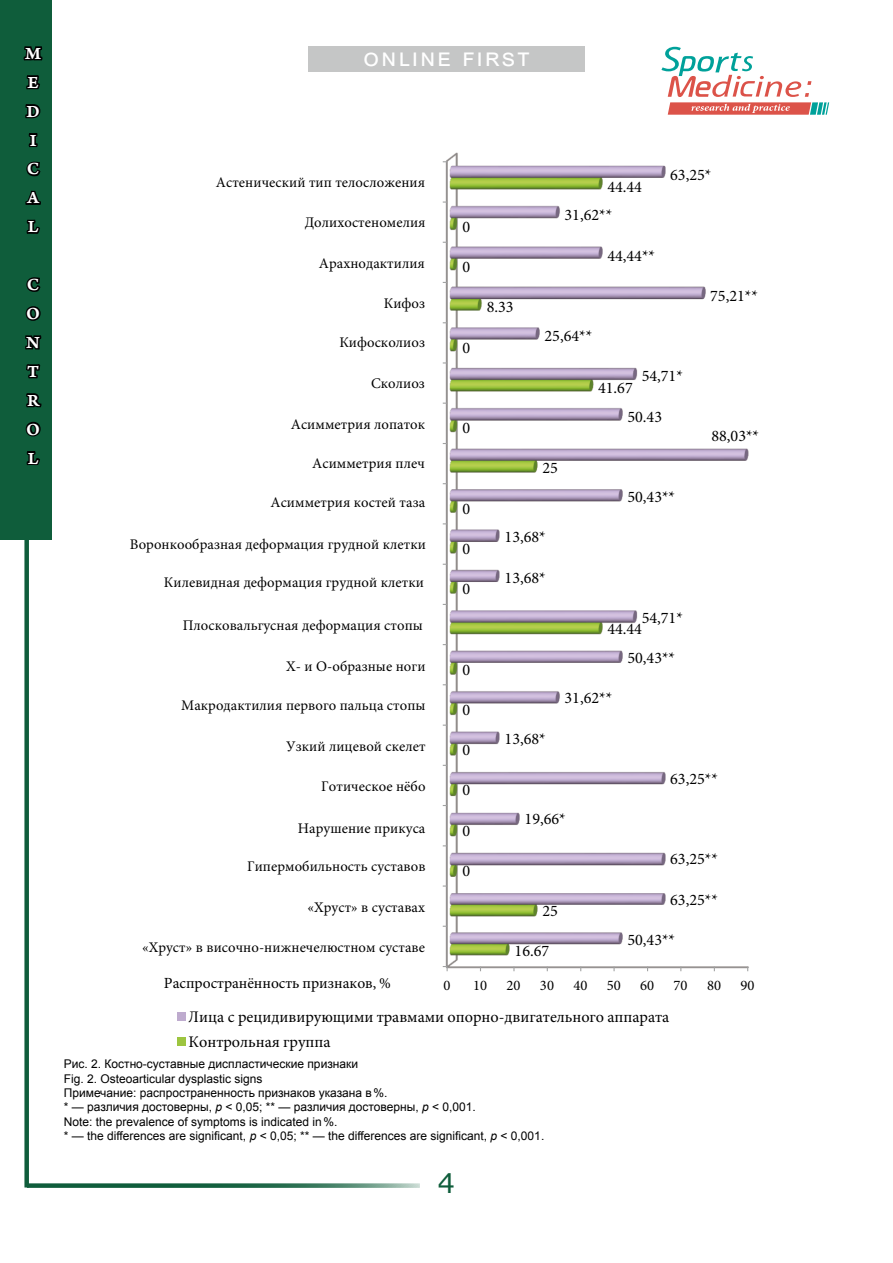
<style>
.page{position:relative;width:893px;height:1263px;background:#fff}
.page>*{position:absolute;margin:0;border:0;box-sizing:border-box;transform-origin:0 0}
.t1{font:27px "Verdana";color:#0f5d3b}
.t2{font:24px "Arial";letter-spacing:.1em;color:#fff}
.t3{font:18px/29px "Arno Pro Smbd Caption";color:#fff}
.t4{font:16.2px/25px "Minion Pro";color:#000}
.t5{font:15.45px "Minion Pro";color:#000}
.t6{font:14.7px "Minion Pro";letter-spacing:.005em;color:#000}
.Подрисуночная_подпис{font:12px "Arial";color:#000}
.s1{font-style:italic}
</style>
<div class="page">
<div style="left:24px;top:112px;width:5px;height:1075px;background:#0f5d3b"></div>
<svg style="left:27px;top:1183px;width:393px;height:5px;background:#438065"></svg>
<svg style="left:661px;top:47px;width:168px;height:68px"></svg>
<div style="left:0;top:0;width:52px;height:540px;background:#0f5d3b"></div>
<svg style="left:23px;top:46px;width:20px;height:44px"></svg>
<svg style="left:25px;top:104px;width:16px;height:15px"></svg>
<svg style="left:28px;top:133px;width:10px;height:15px"></svg>
<svg style="left:25px;top:161px;width:16px;height:73px"></svg>
<svg style="left:25px;top:277px;width:17px;height:73px"></svg>
<svg style="left:25px;top:364px;width:17px;height:101px"></svg>
<img style="left:444px;top:152px;width:305px;height:817px">
<svg style="left:443px;top:966px;width:5px;height:5px"></svg>
<div style="left:177px;top:1012px;width:8px;height:8px;background:#beabce"></div>
<div style="left:177px;top:1037px;width:8px;height:8px;background:#9dc540"></div>
<div style="left:308px;top:46px;width:277px;height:26px;background:#c5c6c6"></div>
<p class="t3" style="left:25px;top:40px;width:18px">M<br>E<br>D<br>I<br>C<br>A<br>L</p>
<p class="t3" style="left:26px;top:271px;width:15px;text-align:justify">C O N T R O L</p>
<h2 class="t2" style="left:364px;top:42px;width:168px">online first</h2>
<p class="t6" style="left:216px;top:173px;width:211px">Астенический тип телосложения</p>
<p class="t6" style="left:305px;top:213px;width:122px">Долихостеномелия</p>
<p class="t6" style="left:319px;top:253px;width:108px">Арахнодактилия</p>
<p class="t4" style="left:462px;top:214px;width:9px">0</p>
<p class="t4" style="left:462px;top:255px;width:9px">0</p>
<p class="t4" style="left:607px;top:174px;width:36px">44.44</p>
<p class="t4" style="left:565px;top:203px;width:49px">31,62**</p>
<p class="t4" style="left:607px;top:243px;width:49px">44,44**</p>
<p class="t4" style="left:670px;top:163px;width:43px">63,25*</p>
<p class="t6" style="left:384px;top:293px;width:43px">Кифоз</p>
<p class="t4" style="left:487px;top:295px;width:28px">8.33</p>
<p class="t4" style="left:710px;top:283px;width:49px">75,21**</p>
<p class="t6" style="left:339px;top:332px;width:87px">Кифосколиоз</p>
<p class="t4" style="left:462px;top:335px;width:9px">0</p>
<p class="t4" style="left:545px;top:323px;width:49px">25,64**</p>
<p class="t6" style="left:371px;top:374px;width:55px">Сколиоз</p>
<p class="t4" style="left:598px;top:375px;width:36px">41.67</p>
<p class="t4" style="left:642px;top:364px;width:43px">54,71*</p>
<p class="t6" style="left:291px;top:414px;width:136px">Асимметрия лопаток</p>
<p class="t4" style="left:462px;top:415px;width:9px">0</p>
<p class="t4" style="left:627px;top:404px;width:36px">50.43</p>
<p class="t4" style="left:711px;top:423px;width:49px">88,03**</p>
<p class="t6" style="left:312px;top:454px;width:114px">Асимметрия плеч</p>
<p class="t4" style="left:542px;top:456px;width:17px">25</p>
<p class="t6" style="left:270px;top:492px;width:156px">Асимметрия костей таза</p>
<p class="t4" style="left:462px;top:496px;width:9px">0</p>
<p class="t4" style="left:627px;top:484px;width:49px">50,43**</p>
<p class="t6" style="left:130px;top:535px;width:297px">Воронкообразная деформация грудной клетки</p>
<p class="t4" style="left:462px;top:536px;width:9px">0</p>
<p class="t4" style="left:505px;top:525px;width:43px">13,68*</p>
<p class="t6" style="left:164px;top:573px;width:262px">Килевидная деформация грудной клетки</p>
<p class="t4" style="left:462px;top:576px;width:9px">0</p>
<p class="t4" style="left:505px;top:565px;width:43px">13,68*</p>
<p class="t6" style="left:183px;top:615px;width:242px">Плосковальгусная деформация стопы</p>
<p class="t4" style="left:642px;top:605px;width:43px">54,71*</p>
<p class="t4" style="left:607px;top:617px;width:36px">44.44</p>
<p class="t6" style="left:286px;top:656px;width:141px">Х- и О-образные ноги</p>
<p class="t4" style="left:462px;top:657px;width:9px">0</p>
<p class="t4" style="left:627px;top:645px;width:49px">50,43**</p>
<p class="t6" style="left:181px;top:696px;width:246px">Макродактилия первого пальца стопы</p>
<p class="t4" style="left:462px;top:697px;width:9px">0</p>
<p class="t4" style="left:565px;top:686px;width:49px">31,62**</p>
<p class="t6" style="left:286px;top:736px;width:141px">Узкий лицевой скелет</p>
<p class="t4" style="left:462px;top:737px;width:9px">0</p>
<p class="t4" style="left:505px;top:726px;width:43px">13,68*</p>
<p class="t6" style="left:321px;top:777px;width:106px">Готическое нёбо</p>
<p class="t4" style="left:462px;top:778px;width:9px">0</p>
<p class="t4" style="left:670px;top:766px;width:49px">63,25**</p>
<p class="t6" style="left:298px;top:818px;width:129px">Нарушение прикуса</p>
<p class="t4" style="left:462px;top:818px;width:9px">0</p>
<p class="t4" style="left:525px;top:806px;width:43px">19,66*</p>
<p class="t6" style="left:247px;top:857px;width:180px">Гипермобильность суставов</p>
<p class="t4" style="left:462px;top:858px;width:9px">0</p>
<p class="t4" style="left:670px;top:847px;width:49px">63,25**</p>
<p class="t6" style="left:308px;top:897px;width:119px">«Хруст» в суставах</p>
<p class="t4" style="left:542px;top:898px;width:17px">25</p>
<p class="t4" style="left:670px;top:887px;width:49px">63,25**</p>
<p class="t6" style="left:142px;top:937px;width:284px">«Хруст» в височно-нижнечелюстном cуставе</p>
<p class="t4" style="left:515px;top:939px;width:36px">16.67</p>
<p class="t4" style="left:627px;top:927px;width:49px">50,43**</p>
<p class="t5" style="left:164px;top:973px;width:228px">Распространённость признаков, %</p>
<p class="t4" style="left:189px;top:1004px;width:482px">Лица с рецидивирующими травмами опорно-двигательного аппарата<br>Контрольная группа</p>
<p class="t6" style="left:443px;top:975px;width:9px">0</p>
<p class="t6" style="left:473px;top:975px;width:16px">10</p>
<p class="t6" style="left:507px;top:975px;width:16px">20</p>
<p class="t6" style="left:540px;top:975px;width:16px">30</p>
<p class="t6" style="left:573px;top:975px;width:16px">40</p>
<p class="t6" style="left:607px;top:975px;width:16px">50</p>
<p class="t6" style="left:640px;top:975px;width:16px">60</p>
<p class="t6" style="left:674px;top:975px;width:16px">70</p>
<p class="t6" style="left:707px;top:975px;width:16px">80</p>
<p class="t6" style="left:740px;top:975px;width:16px">90</p>
<p class="Подрисуночная_подпис" style="left:64px;top:1056px;width:296px">Рис. 2. Костно-суставные диспластические признаки</p>
<p class="Подрисуночная_подпис" style="left:64px;top:1070px;width:200px">Fig. 2. Osteoarticular dysplastic signs</p>
<p class="Подрисуночная_подпис" style="left:64px;top:1084px;width:325px">Примечание: распространенность признаков указана в%.</p>
<p class="Подрисуночная_подпис" style="left:64px;top:1099px;width:414px">* — различия достоверны, <span class="s1">р</span> &lt; 0,05; ** — различия достоверны, <span class="s1">р</span> &lt; 0,001.</p>
<p class="Подрисуночная_подпис" style="left:64px;top:1113px;width:275px">Note: the prevalence of symptoms is indicated in%.</p>
<p class="Подрисуночная_подпис" style="left:64px;top:1128px;width:482px">* — the differences are significant, <span class="s1">р</span> &lt; 0,05; ** — the differences are significant, <span class="s1">р</span> &lt; 0,001.</p>
<h1 class="t1" style="left:438px;top:1164px;width:19px">4</h1>
</div>
